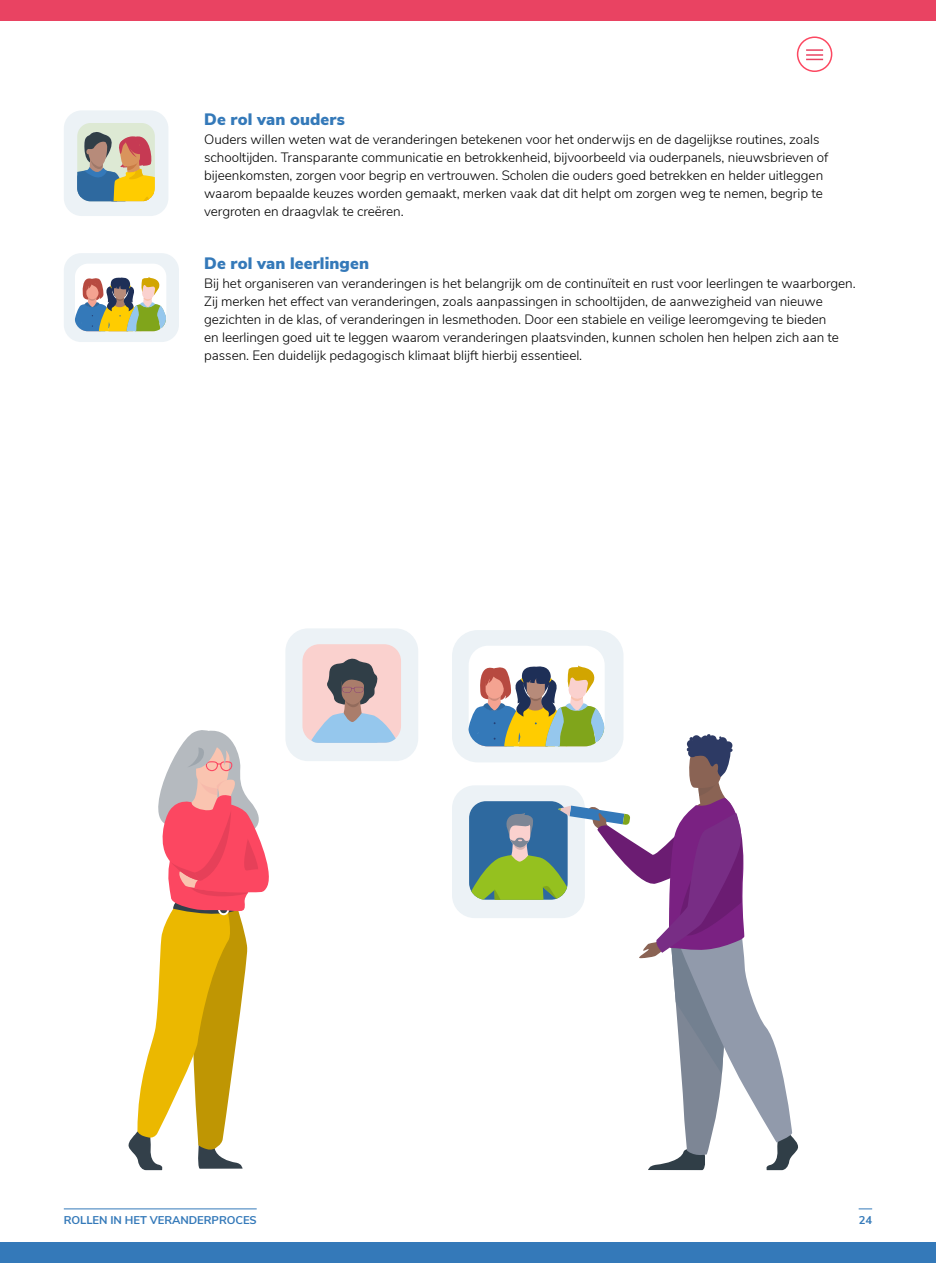
<style>
.page{position:relative;width:936px;height:1263px;background:#fff}
.page>*{position:absolute;margin:0;border:0;box-sizing:border-box;transform-origin:0 0}
.TUSSENkop_blauw_black{font:900 16.5px "Nunito Sans";letter-spacing:.005em;color:#3479b9}
.BODY{font:300 13.5px/18px "Nunito Sans";letter-spacing:-.005em;color:#000}
.t1{font:700 11.25px "Nunito Sans";letter-spacing:-.005em;color:#3479b9}
</style>
<div class="page">
<hr style="left:64px;top:1208px;width:193px;height:1px;background:#3479b9">
<svg style="left:858px;top:1208px;width:14px;height:1px"></svg>
<div style="left:0;top:1242px;width:935px;height:21px;background:#3479b9"></div>
<div style="left:0;top:0;width:935px;height:21px;background:#e94362"></div>
<div style="left:796px;top:36px;width:36px;height:36px;border:2px solid #fc4861;border-radius:50%"></div>
<svg style="left:806px;top:49px;width:17px;height:11px"></svg>
<div style="left:64px;top:253px;width:115px;height:89px;background:#ecf2f6;border-radius:17px"></div>
<div style="left:75px;top:264px;width:91px;height:67px;background:#fff;border-radius:13px"></div>
<svg style="left:75px;top:277px;width:91px;height:54px"></svg>
<div style="left:64px;top:110px;width:104px;height:106px;background:#ecf2f6;border-radius:18px"></div>
<svg style="left:77px;top:123px;width:78px;height:78px;background:#b3a786"></svg>
<svg style="left:129px;top:730px;width:140px;height:440px"></svg>
<div style="left:285px;top:628px;width:133px;height:133px;background:#ecf2f6;border-radius:23px"></div>
<svg style="left:302px;top:644px;width:99px;height:99px;background:#c5b5bb"></svg>
<div style="left:452px;top:630px;width:171px;height:132px;background:#ecf2f6;border-radius:26px"></div>
<div style="left:468px;top:646px;width:136px;height:100px;background:#fff;border-radius:20px"></div>
<div style="left:452px;top:785px;width:133px;height:133px;background:#ecf2f6;border-radius:23px"></div>
<svg style="left:468px;top:663px;width:330px;height:507px"></svg>
<h3 class="TUSSENkop_blauw_black" style="left:204px;top:107px;width:142px">De rol van ouders</h3>
<p class="BODY" style="left:204px;top:129px;width:625px">Ouders willen weten wat de veranderingen betekenen voor het onderwijs en de dagelijkse routines, zoals schooltijden. Transparante communicatie en betrokkenheid, bijvoorbeeld via ouderpanels, nieuwsbrieven of bijeenkomsten, zorgen voor begrip en vertrouwen. Scholen die ouders goed betrekken en helder uitleggen waarom bepaalde keuzes worden gemaakt, merken vaak dat dit helpt om zorgen weg te nemen, begrip te vergroten en draagvlak te creëren.</p>
<h3 class="TUSSENkop_blauw_black" style="left:204px;top:251px;width:166px">De rol van leerlingen</h3>
<p class="BODY" style="left:204px;top:273px;width:653px">Bij het organiseren van veranderingen is het belangrijk om de continuïteit en rust voor leerlingen te waarborgen.<br>Zij merken het effect van veranderingen, zoals aanpassingen in schooltijden, de aanwezigheid van nieuwe gezichten in de klas, of veranderingen in lesmethoden. Door een stabiele en veilige leeromgeving te bieden<br>en leerlingen goed uit te leggen waarom veranderingen plaatsvinden, kunnen scholen hen helpen zich aan te passen. Een duidelijk pedagogisch klimaat blijft hierbij essentieel.</p>
<p class="t1" style="left:64px;top:1212px;width:194px">ROLLEN IN HET VERANDERPROCES</p>
<p class="t1" style="left:858px;top:1212px;width:15px">24</p>
</div>
